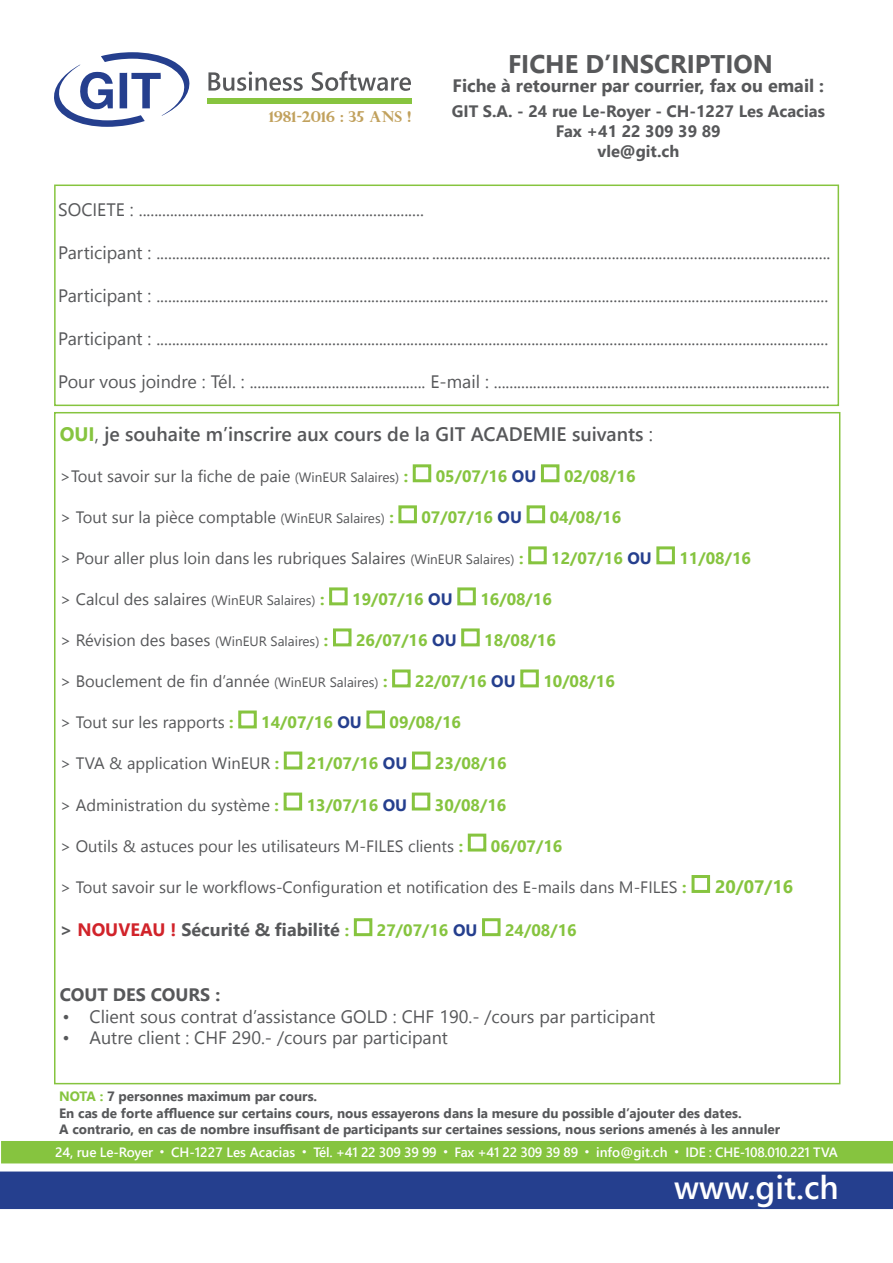
<style>
.page{position:relative;width:893px;height:1263px;background:#fff}
.page>*{position:absolute;margin:0;border:0;box-sizing:border-box;transform-origin:0 0}
.t1{font:600 33px "Segoe UI";color:#fff}
.t2{font:700 25.5px "Segoe UI";color:#57585a}
.t3{font:600 19.5px "Segoe UI";color:#57585a}
.t4{font:18px "Segoe UI";color:#57585a}
.t5{font:700 18px "Segoe UI";color:#57585a}
.t6{font:700 18px "Segoe UI";color:#86c43f}
.t7{font:16.5px "Segoe UI";color:#57585a}
.t8{font:700 16.5px "Segoe UI";color:#86c43f}
.t9{font:700 16.5px/19.8px "Segoe UI";color:#57585a;text-align:center}
.t10{font:700 15.15px "Perpetua Titling";color:#c1a15d}
.t11{font:700 13.5px/16.2px "Segoe UI";color:#57585a}
.t12{font:600 13.5px "Segoe UI";letter-spacing:-.02em;color:#fff}
.t13{font:600 13.5px "Segoe UI";letter-spacing:.005em;color:#fff}
.s1{font-weight:700;color:#86c43f}
.s2{font-weight:400}
.s3{font-size:13.5px}
.s4{color:#253f8e}
.s5{color:#d1232a}
.s6{font-size:16.5px;color:#86c43f}
.s7{color:#86c43f}
</style>
<div class="page">
<div style="left:1px;top:1141px;width:892px;height:22px;background:#86c43f"></div>
<div style="left:0;top:1171px;width:893px;height:38px;background:#253f8e"></div>
<div style="left:54px;top:185px;width:785px;height:221px;border:2px solid #86c43f"></div>
<div style="left:413px;top:464px;width:18px;height:18px;border:3px solid #86c43f"></div>
<div style="left:541px;top:464px;width:18px;height:18px;border:3px solid #86c43f"></div>
<div style="left:398px;top:505px;width:19px;height:18px;border:3px solid #86c43f"></div>
<div style="left:527px;top:505px;width:18px;height:18px;border:3px solid #86c43f"></div>
<div style="left:528px;top:546px;width:19px;height:18px;border:3px solid #86c43f"></div>
<div style="left:656px;top:546px;width:19px;height:18px;border:3px solid #86c43f"></div>
<div style="left:329px;top:587px;width:19px;height:18px;border:3px solid #86c43f"></div>
<div style="left:457px;top:587px;width:19px;height:18px;border:3px solid #86c43f"></div>
<div style="left:333px;top:628px;width:18px;height:18px;border:3px solid #86c43f"></div>
<div style="left:461px;top:628px;width:19px;height:18px;border:3px solid #86c43f"></div>
<div style="left:392px;top:669px;width:19px;height:18px;border:3px solid #86c43f"></div>
<div style="left:520px;top:669px;width:19px;height:18px;border:3px solid #86c43f"></div>
<div style="left:238px;top:710px;width:19px;height:18px;border:3px solid #86c43f"></div>
<div style="left:366px;top:710px;width:19px;height:18px;border:3px solid #86c43f"></div>
<div style="left:284px;top:751px;width:18px;height:18px;border:3px solid #86c43f"></div>
<div style="left:412px;top:751px;width:18px;height:18px;border:3px solid #86c43f"></div>
<div style="left:284px;top:792px;width:18px;height:18px;border:3px solid #86c43f"></div>
<div style="left:412px;top:792px;width:18px;height:18px;border:3px solid #86c43f"></div>
<div style="left:468px;top:834px;width:18px;height:17px;border:3px solid #86c43f"></div>
<div style="left:691px;top:875px;width:19px;height:18px;border:3px solid #86c43f"></div>
<div style="left:354px;top:918px;width:18px;height:18px;border:3px solid #86c43f"></div>
<div style="left:482px;top:918px;width:19px;height:18px;border:3px solid #86c43f"></div>
<div style="left:207px;top:99px;width:205px;height:5px;background:#87c43f"></div>
<svg style="left:208px;top:72px;width:95px;height:19px"></svg>
<svg style="left:312px;top:71px;width:99px;height:20px"></svg>
<svg style="left:54px;top:52px;width:136px;height:75px"></svg>
<p class="t10" style="left:269px;top:108px;width:144px">1981-2016 : 35 ANS !</p>
<h2 class="t2" style="left:508px;top:54px;width:266px">FICHE D’INSCRIPTION</h2>
<p class="t5" style="left:453px;top:71px;width:373px">Fiche à retourner par courrier, fax ou email :</p>
<p class="t9" style="left:452px;top:101px;width:375px">GIT S.A. - 24 rue Le-Royer - CH-1227 Les Acacias<br>Fax +41 22 309 39 89<br>vle@git.ch</p>
<p class="t4" style="left:58px;top:203px;width:367px">SOCIETE : .........................................................................</p>
<p class="t4" style="left:58px;top:246px;width:774px">Participant : ...................................................................... ......................................................................................................</p>
<p class="t4" style="left:58px;top:289px;width:771px">Participant : ............................................................................................................................................................................</p>
<p class="t4" style="left:58px;top:331px;width:771px">Participant : ............................................................................................................................................................................</p>
<p class="t4" style="left:58px;top:374px;width:773px">Pour vous joindre : Tél. : ............................................. E-mail : ......................................................................................</p>
<p class="t3" style="left:60px;top:426px;width:595px"><span class="s1">OUI</span><span class="s2">,</span> je souhaite m’inscrire aux cours de la GIT ACADEMIE suivants <span class="s2">:</span></p>
<p class="t7" style="left:60px;top:463px;width:350px">&gt;Tout savoir sur la fiche de paie <span class="s3">(WinEUR Salaires)</span> <span class="s1">:</span></p>
<p class="t8" style="left:436px;top:470px;width:102px">05/07/16 <span class="s4">OU</span></p>
<p class="t8" style="left:564px;top:470px;width:73px">02/08/16</p>
<p class="t7" style="left:60px;top:511px;width:335px">&gt; Tout sur la pièce comptable <span class="s3">(WinEUR Salaires)</span> <span class="s1">:</span></p>
<p class="t8" style="left:421px;top:511px;width:102px">07/07/16 <span class="s4">OU</span></p>
<p class="t8" style="left:550px;top:511px;width:73px">04/08/16</p>
<p class="t7" style="left:60px;top:552px;width:465px">&gt; Pour aller plus loin dans les rubriques Salaires <span class="s3">(WinEUR Salaires)</span> <span class="s1">:</span></p>
<p class="t8" style="left:551px;top:552px;width:102px">12/07/16 <span class="s4">OU</span></p>
<p class="t8" style="left:679px;top:552px;width:73px">11/08/16</p>
<p class="t7" style="left:60px;top:593px;width:266px">&gt; Calcul des salaires <span class="s3">(WinEUR Salaires)</span> <span class="s1">:</span></p>
<p class="t8" style="left:352px;top:593px;width:102px">19/07/16 <span class="s4">OU</span></p>
<p class="t8" style="left:480px;top:593px;width:73px">16/08/16</p>
<p class="t7" style="left:60px;top:634px;width:270px">&gt; Révision des bases <span class="s3">(WinEUR Salaires)</span> <span class="s1">:</span></p>
<p class="t8" style="left:356px;top:634px;width:102px">26/07/16 <span class="s4">OU</span></p>
<p class="t8" style="left:484px;top:634px;width:73px">18/08/16</p>
<p class="t7" style="left:60px;top:668px;width:329px">&gt; Bouclement de fin d’année <span class="s3">(WinEUR Salaires)</span> <span class="s1">:</span></p>
<p class="t8" style="left:415px;top:676px;width:102px">22/07/16 <span class="s4">OU</span></p>
<p class="t8" style="left:543px;top:676px;width:73px">10/08/16</p>
<p class="t7" style="left:60px;top:716px;width:175px">&gt; Tout sur les rapports <span class="s1">:</span></p>
<p class="t8" style="left:261px;top:717px;width:102px">14/07/16 <span class="s4">OU</span></p>
<p class="t8" style="left:389px;top:717px;width:73px">09/08/16</p>
<p class="t7" style="left:60px;top:757px;width:221px">&gt; TVA &amp; application WinEUR <span class="s1">:</span></p>
<p class="t8" style="left:307px;top:758px;width:102px">21/07/16 <span class="s4">OU</span></p>
<p class="t8" style="left:435px;top:758px;width:73px">23/08/16</p>
<p class="t7" style="left:60px;top:798px;width:221px">&gt; Administration du système <span class="s1">:</span></p>
<p class="t8" style="left:307px;top:799px;width:102px">13/07/16 <span class="s4">OU</span></p>
<p class="t8" style="left:435px;top:799px;width:73px">30/08/16</p>
<p class="t7" style="left:60px;top:839px;width:405px">&gt; Outils &amp; astuces pour les utilisateurs M-FILES clients <span class="s1">:</span></p>
<p class="t8" style="left:491px;top:840px;width:73px">06/07/16</p>
<p class="t7" style="left:60px;top:874px;width:628px">&gt; Tout savoir sur le workflows-Configuration et notification des E-mails dans M-FILES <span class="s1">:</span></p>
<p class="t6" style="left:715px;top:880px;width:80px">20/07/16</p>
<p class="t5" style="left:60px;top:923px;width:291px">&gt; <span class="s5">NOUVEAU !</span> Sécurité &amp; fiabilité <span class="s6">:</span></p>
<p class="t8" style="left:377px;top:924px;width:102px">27/07/16 <span class="s4">OU</span></p>
<p class="t8" style="left:505px;top:924px;width:73px">24/08/16</p>
<p class="t5" style="left:60px;top:988px;width:162px">COUT DES COURS :</p>
<p class="t4" style="left:63px;top:1009px;width:594px">• Client sous contrat d’assistance GOLD : CHF 190.- /cours par participant</p>
<p class="t4" style="left:63px;top:1030px;width:387px">• Autre client : CHF 290.- /cours par participant</p>
<p class="t11" style="left:59px;top:1088px;width:723px"><span class="s7">NOTA :</span> 7 personnes maximum par cours.<br>En cas de forte affluence sur certains cours, nous essayerons dans la mesure du possible d’ajouter des dates.<br>A contrario, en cas de nombre insuffisant de participants sur certaines sessions, nous serions amenés à les annuler</p>
<p class="t12" style="left:55px;top:1146px;width:100px">24, rue Le-Royer</p>
<p class="t13" style="left:171px;top:1146px;width:126px">CH-1227 Les Acacias</p>
<p class="t12" style="left:313px;top:1146px;width:125px">Tél. +41 22 309 39 99</p>
<p class="t12" style="left:455px;top:1146px;width:125px">Fax +41 22 309 39 89</p>
<p class="t13" style="left:596px;top:1146px;width:73px">info@git.ch</p>
<p class="t12" style="left:686px;top:1146px;width:154px">IDE : CHE-108.010.221 TVA</p>
<h1 class="t1" style="left:674px;top:1174px;width:166px">www.git.ch</h1>
</div>
